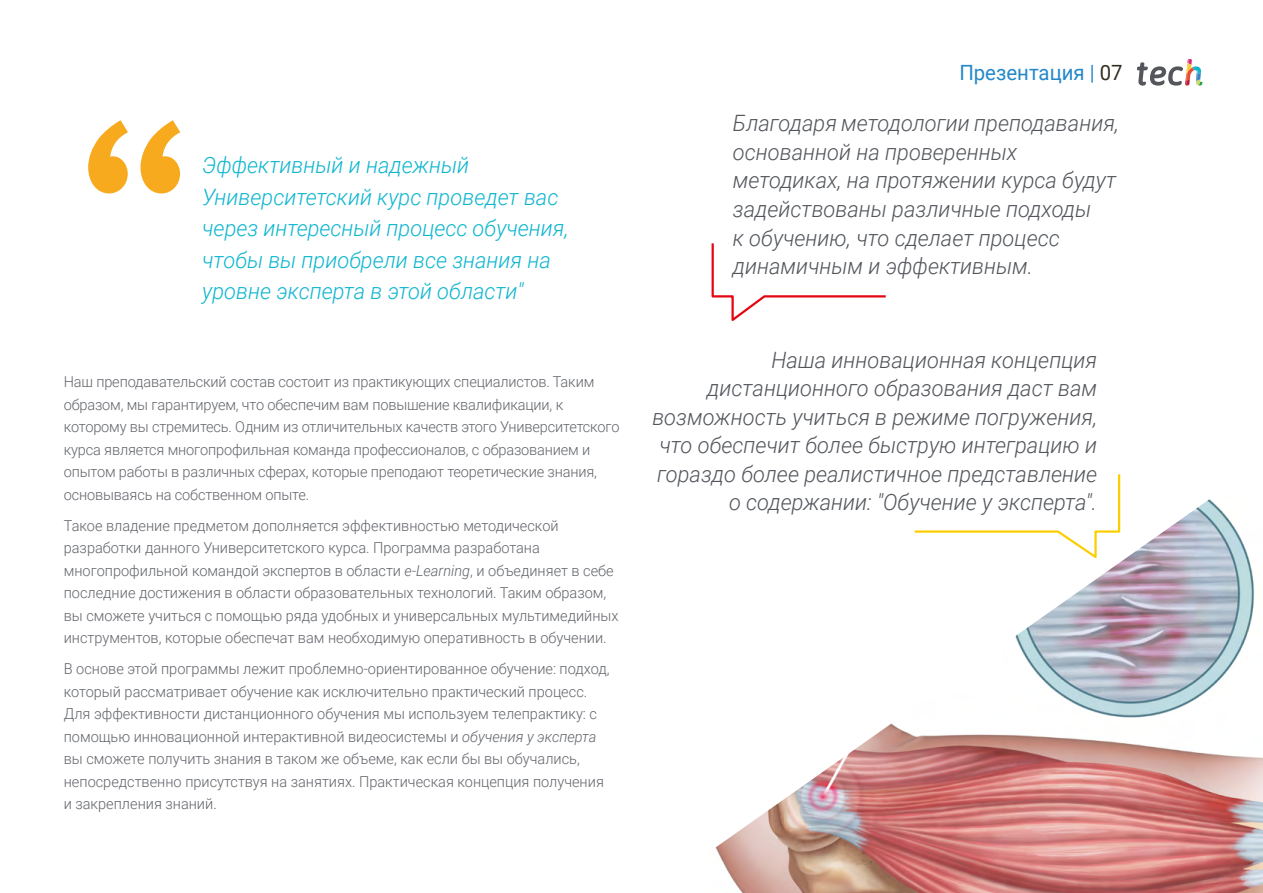
<style>
.page{position:relative;width:1263px;height:893px;background:#fff}
.page>*{position:absolute;margin:0;border:0;box-sizing:border-box;transform-origin:0 0}
.t1{font:italic 300 22.5px/28.5px "Roboto";color:#52555b;text-align:right}
.t2{font:italic 300 22.5px/31.5px "Roboto";color:#0fb6cf}
.t3{font:21px "Roboto";color:#2488c9}
.t4{font:300 15px/22.5px "Roboto";color:#61646a}
.s1{font-style:italic}
.s2{color:#312e20}
</style>
<div class="page">
<svg style="left:88px;top:120px;width:92px;height:73px"></svg>
<svg style="left:1137px;top:59px;width:65px;height:27px"></svg>
<svg style="left:711px;top:243px;width:175px;height:78px"></svg>
<img style="left:715px;top:474px;width:548px;height:419px">
<h1 class="t2" style="left:202px;top:149px;width:368px">Эффективный и надежный<br>Университетский курс проведет вас через интересный процесс обучения, чтобы вы приобрели все знания на уровне эксперта в этой области"</h1>
<p class="t4" style="left:64px;top:370px;width:557px">Наш преподавательский состав состоит из практикующих специалистов. Таким образом, мы гарантируем, что обеспечим вам повышение квалификации, к которому вы стремитесь. Одним из отличительных качеств этого Университетского курса является многопрофильная команда профессионалов, c образованием и опытом работы в различных сферах, которые преподают теоретические знания, основываясь на собственном опыте.</p>
<p class="t4" style="left:64px;top:513px;width:556px">Такое владение предметом дополняется эффективностью методической разработки данного Университетского курса. Программа разработана многопрофильной командой экспертов в области <span class="s1">e-Learning</span>, и объединяет в себе последние достижения в области образовательных технологий. Таким образом, вы сможете учиться с помощью ряда удобных и универсальных мультимедийных инструментов, которые обеспечат вам необходимую оперативность в обучении.</p>
<p class="t4" style="left:64px;top:657px;width:547px">В основе этой программы лежит проблемно-ориентированное обучение: подход, который рассматривает обучение как исключительно практический процесс.<br>Для эффективности дистанционного обучения мы используем телепрактику: с помощью инновационной интерактивной видеосистемы и <span class="s1">обучения у эксперта </span>вы сможете получить знания в таком же объеме, как если бы вы обучались, непосредственно присутствуя на занятиях. Практическая концепция получения и закрепления знаний.</p>
<h2 class="t3" style="left:959px;top:57px;width:165px">Презентация | <span class="s2">07</span></h2>
<h1 class="t1" style="left:733px;top:108px;width:388px;text-align:left">Благодаря методологии преподавания, основанной на проверенных методиках, на протяжении курса будут задействованы различные подходы<br>к обучению, что сделает процесс динамичным и эффективным.</h1>
<h1 class="t1" style="left:652px;top:345px;width:446px">Наша инновационная концепция дистанционного образования даст вам возможность учиться в режиме погружения, что обеспечит более быструю интеграцию и гораздо более реалистичное представление о содержании: "Обучение у эксперта".</h1>
</div>
